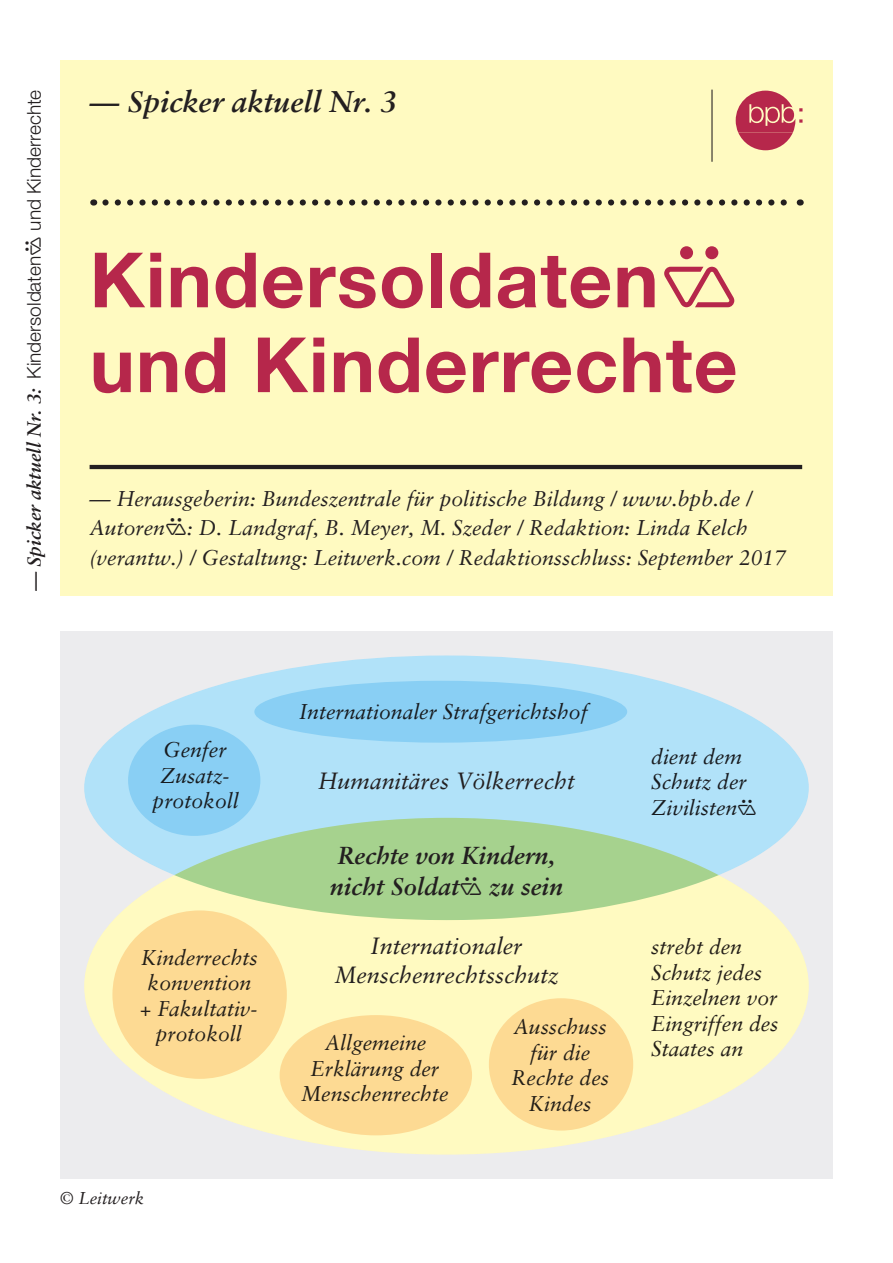
<style>
.page{position:relative;width:893px;height:1263px;background:#fff}
.page>*{position:absolute;margin:0;border:0;box-sizing:border-box;transform-origin:0 0}
.t1{font:700 76.35px/84.9px "Helvetica Neue";letter-spacing:.015em;color:#b6274b}
.t2{font:italic 700 29.7px "Sabon";color:#231f20}
.u1_infozeile{font:italic 700 24.45px/31.8px "Sabon";color:#231f20;text-align:center}
.u1_infozeile-2{font:italic 23.4px/29.7px "Sabon";color:#231f20;text-align:center}
.u1_infozeile-3{font:italic 21.15px/25.5px "Sabon";color:#231f20;text-align:center}
.t3{font:300 19.05px "Helvetica Neue";color:#231f20}
.u1_infozeile-4{font:italic 16.95px "Sabon";color:#231f20}
.s1{font-family:"Sabon";font-weight:700;font-style:italic}
.s2{font-family:"Iconmw 930";font-weight:400}
.s3{font-family:"Iconmw 930";font-style:normal}
.s4{font-family:"Iconmw 930";font-weight:400;font-style:normal;font-size:22.2px}
.s5{font-family:"Iconmw 930";font-style:normal;font-size:19.05px}
</style>
<div class="page">
<div style="left:60px;top:60px;width:773px;height:535px;background:#fffac1"></div>
<hr style="left:90px;top:465px;width:712px;height:4px;background:#231f20">
<hr style="left:711px;top:90px;width:1px;height:72px;background:#231f20">
<svg style="left:105px;top:199px;width:682px;height:7px"></svg>
<svg style="left:736px;top:91px;width:66px;height:59px"></svg>
<div style="left:60px;top:631px;width:773px;height:548px;background:#ececee"></div>
<div style="left:84px;top:818px;width:725px;height:336px;background:#fffac1;border-radius:50%"></div>
<div style="left:84px;top:655px;width:725px;height:265px;background:#b1e2f9;border-radius:50%"></div>
<svg style="left:174px;top:818px;width:545px;height:102px;fill:#a6d28e"></svg>
<div style="left:128px;top:725px;width:132px;height:111px;background:#89cff4;border-radius:50%"></div>
<div style="left:254px;top:681px;width:373px;height:62px;background:#89cff4;border-radius:50%"></div>
<div style="left:112px;top:910px;width:175px;height:169px;background:#fdda93;border-radius:50%"></div>
<div style="left:489px;top:998px;width:144px;height:132px;background:#fdda93;border-radius:50%"></div>
<div style="left:280px;top:1015px;width:192px;height:120px;background:#fdda93;border-radius:50%"></div>
<p class="t3" style="left:22px;top:591px;width:503px;rotate:-90deg"><span class="s1">— Spicker aktuell Nr. 3:</span> Kindersoldaten<span class="s2">#</span> und Kinderrechte</p>
<p class="t2" style="left:90px;top:84px;width:309px">— Spicker aktuell Nr. 3</p>
<p class="t1" style="left:90px;top:236px;width:651px">Kindersoldaten<span class="s2"># </span>und Kinderrechte</p>
<p class="u1_infozeile-3" style="left:90px;top:483px;width:698px;line-height:29.7px;text-align:left">— Herausgeberin: Bundeszentrale für politische Bildung / www.bpb.de /<br>Autoren<span class="s3">#</span>: D. Landgraf, B. Meyer, M. Szeder / Redaktion: Linda Kelch (verantw.) / Gestaltung: Leitwerk.com / Redaktionsschluss: September 2017</p>
<p class="u1_infozeile-3" style="left:153px;top:737px;width:88px">Genfer<br>Zusatz&shy;protokoll</p>
<p class="u1_infozeile-3" style="left:140px;top:944px;width:120px">Kinderrechts konvention + Fakultativ&shy;protokoll</p>
<p class="u1_infozeile-4" style="left:60px;top:1188px;width:86px">© Leitwerk</p>
<p class="u1_infozeile-3" style="left:299px;top:699px;width:290px">Internationaler Strafgerichtshof</p>
<p class="u1_infozeile-2" style="left:318px;top:765px;width:258px">Humanitäres Völkerrecht</p>
<p class="u1_infozeile" style="left:330px;top:839px;width:235px">Rechte von Kindern, nicht Soldat<span class="s4">#</span> zu sein</p>
<p class="u1_infozeile-3" style="left:651px;top:744px;width:107px;text-align:left">dient dem<br>Schutz der<br>Zivilisten<span class="s5">#</span></p>
<p class="u1_infozeile-2" style="left:334px;top:931px;width:226px">Internationaler<br>Menschenrechtsschutz</p>
<p class="u1_infozeile-3" style="left:651px;top:934px;width:129px;text-align:left">strebt den<br>Schutz jedes<br>Einzelnen vor<br>Eingriffen des</p>
<p class="u1_infozeile-3" style="left:325px;top:1030px;width:103px">Allgemeine</p>
<p class="u1_infozeile-3" style="left:651px;top:1036px;width:93px">Staates an</p>
<p class="u1_infozeile-3" style="left:301px;top:1055px;width:149px">Erklärung der<br>Menschenrechte</p>
<p class="u1_infozeile-3" style="left:511px;top:1014px;width:99px">Ausschuss für die<br>Rechte des<br>Kindes</p>
</div>
